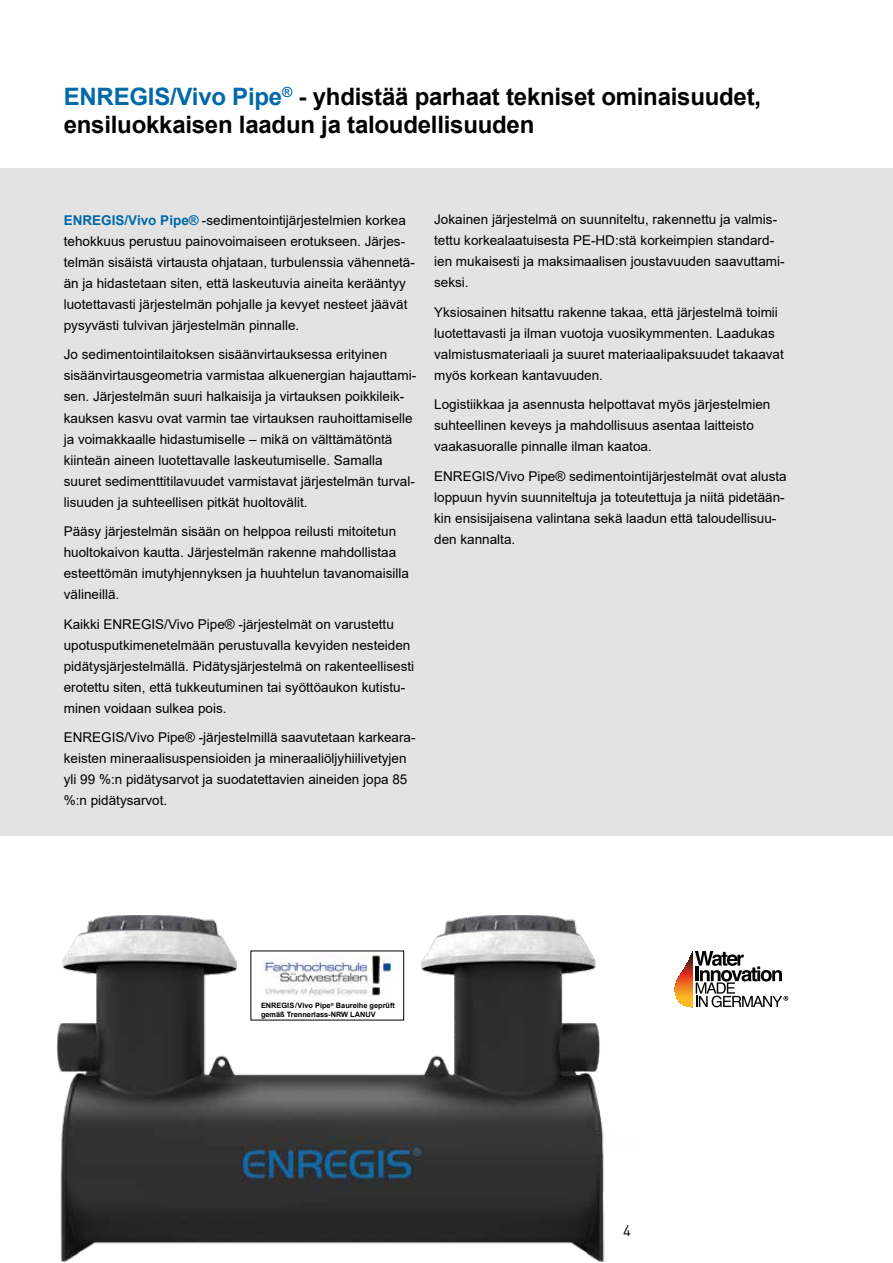
<style>
.page{position:relative;width:893px;height:1263px;background:#fff}
.page>*{position:absolute;margin:0;border:0;box-sizing:border-box;transform-origin:0 0}
.t1{font:700 24px/28.8px "Arial";letter-spacing:-.01em;color:#000}
.t2{font:15px "DIN";color:#000}
.t3{font:13.5px/21px "Arial";color:#000}
.t4{font:700 7.35px/8.9px "Arial";color:#000}
.s1{color:#0069a9}
.s2{font-weight:700;color:#0069a9}
</style>
<div class="page">
<div style="left:0;top:168px;width:893px;height:668px;background:#e3e3e3"></div>
<svg style="left:675px;top:951px;width:113px;height:56px"></svg>
<img style="left:56px;top:915px;width:549px;height:347px">
<h1 class="t1" style="left:64px;top:82px;width:699px"><span class="s1">ENREGIS/Vivo Pipe</span><sup>®</sup> - yhdistää parhaat tekniset ominaisuudet, ensiluokkaisen laadun ja taloudellisuuden</h1>
<p class="t3" style="left:64px;top:210px;width:353px"><span class="s2">ENREGIS/Vivo Pipe®</span> -sedimentointijärjestelmien korkea tehokkuus perustuu painovoimaiseen erotukseen. Järjes&shy;telmän sisäistä virtausta ohjataan, turbulenssia vähennetä&shy;än ja hidastetaan siten, että laskeutuvia aineita kerääntyy luotettavasti järjestelmän pohjalle ja kevyet nesteet jäävät pysyvästi tulvivan järjestelmän pinnalle.</p>
<p class="t3" style="left:64px;top:344px;width:354px">Jo sedimentointilaitoksen sisäänvirtauksessa erityinen sisäänvirtausgeometria varmistaa alkuenergian hajauttami&shy;sen. Järjestelmän suuri halkaisija ja virtauksen poikkileik&shy;kauksen kasvu ovat varmin tae virtauksen rauhoittamiselle ja voimakkaalle hidastumiselle – mikä on välttämätöntä kiinteän aineen luotettavalle laskeutumiselle. Samalla suuret sedimenttitilavuudet varmistavat järjestelmän turval&shy;lisuuden ja suhteellisen pitkät huoltovälit.</p>
<p class="t3" style="left:64px;top:521px;width:347px">Pääsy järjestelmän sisään on helppoa reilusti mitoitetun huoltokaivon kautta. Järjestelmän rakenne mahdollistaa esteettömän imutyhjennyksen ja huuhtelun tavanomaisilla välineillä.</p>
<p class="t3" style="left:64px;top:613px;width:352px">Kaikki ENREGIS/Vivo Pipe® -järjestelmät on varustettu upotusputkimenetelmään perustuvalla kevyiden nesteiden pidätysjärjestelmällä. Pidätysjärjestelmä on rakenteellisesti erotettu siten, että tukkeutuminen tai syöttöaukon kutistu&shy;minen voidaan sulkea pois.</p>
<p class="t3" style="left:64px;top:727px;width:353px">ENREGIS/Vivo Pipe® -järjestelmillä saavutetaan karkeara&shy;keisten mineraalisuspensioiden ja mineraaliöljyhiilivetyjen yli 99 %:n pidätysarvot ja suodatettavien aineiden jopa 85 %:n pidätysarvot.</p>
<p class="t3" style="left:434px;top:209px;width:352px">Jokainen järjestelmä on suunniteltu, rakennettu ja valmis&shy;tettu korkealaatuisesta PE-HD:stä korkeimpien standard&shy;ien mukaisesti ja maksimaalisen joustavuuden saavuttami&shy;seksi.</p>
<p class="t3" style="left:434px;top:301px;width:351px">Yksiosainen hitsattu rakenne takaa, että järjestelmä toimii luotettavasti ja ilman vuotoja vuosikymmenten. Laadukas valmistusmateriaali ja suuret materiaalipaksuudet takaavat myös korkean kantavuuden.</p>
<p class="t3" style="left:434px;top:394px;width:338px">Logistiikkaa ja asennusta helpottavat myös järjestelmien suhteellinen keveys ja mahdollisuus asentaa laitteisto vaakasuoralle pinnalle ilman kaatoa.</p>
<p class="t3" style="left:434px;top:466px;width:354px">ENREGIS/Vivo Pipe® sedimentointijärjestelmät ovat alusta loppuun hyvin suunniteltuja ja toteutettuja ja niitä pidetään&shy;kin ensisijaisena valintana sekä laadun että taloudellisuu&shy;den kannalta.</p>
<p class="t4" style="left:261px;top:1001px;width:135px">ENREGIS/Vivo Pipe<sup>®</sup> Baureihe geprüft gemäß Trennerlass-NRW LANUV</p>
<p class="t2" style="left:623px;top:1221px;width:9px">4</p>
</div>
